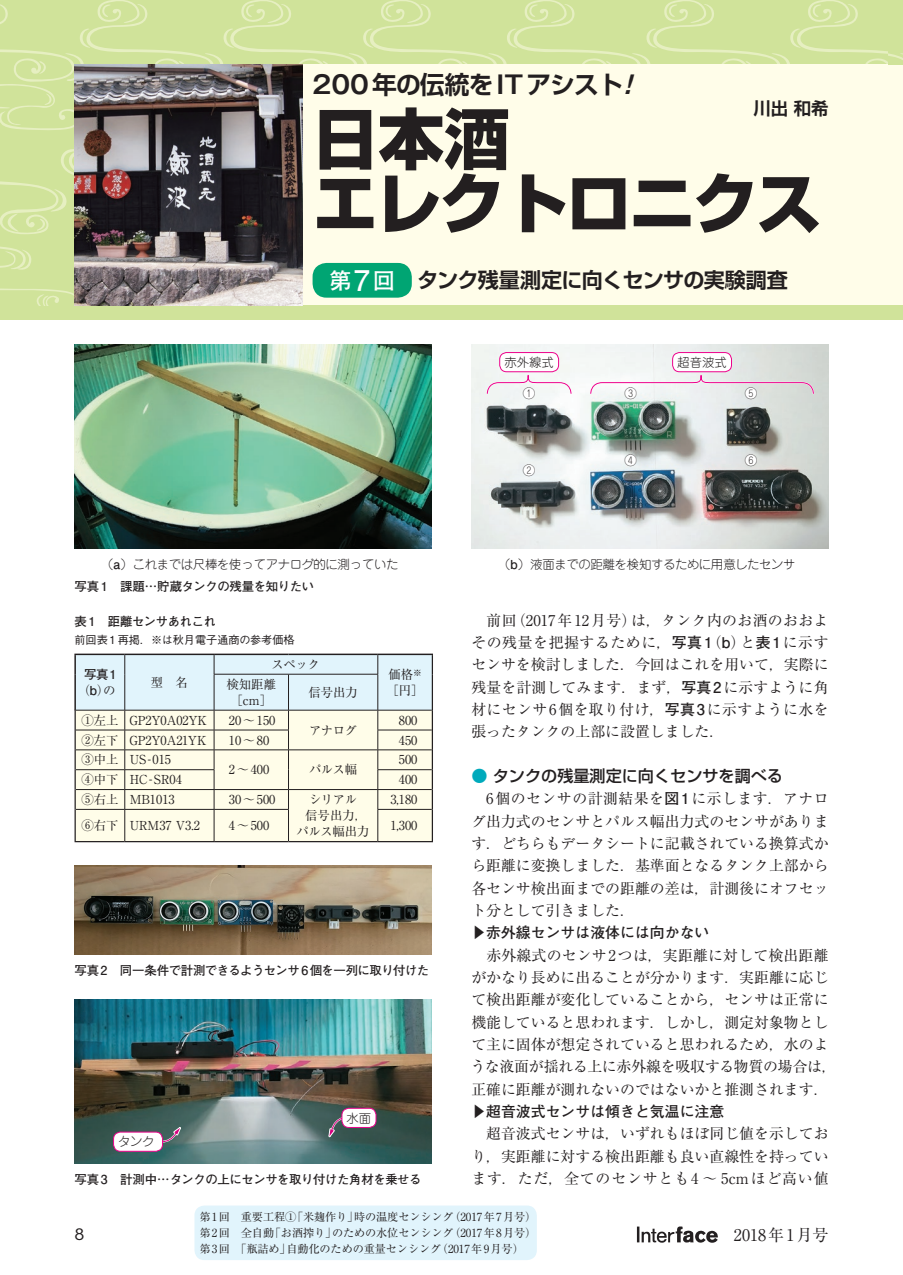
<style>
.page{position:relative;width:903px;height:1275px;background:#fff}
.page>*{position:absolute;margin:0;border:0;box-sizing:border-box;transform-origin:0 0}
.t1{font:800 65.8px/64.6px "Shin Go Pro";letter-spacing:-.035em;color:#231f20}
.t2{font:700 24.85px "Shin Go Pro De";letter-spacing:-.035em;color:#231f20}
.t3{font:700 21px "Shin Go Pro De";letter-spacing:-.035em;color:#231f20}
.t4{font:700 17.32px "Shin Go Pro De";color:#231f20}
.t5{font:500 16.1px "Shin Go Pro";color:#231f20}
.t6{font:16.1px "Ryumin Pro";color:#231f20}
.t7{font:15.58px "ITC Avant Garde Std";color:#231f20;scale:1.11 1}
.t8{font:14.88px/22.4px "Ryumin Pro";color:#231f20;text-align:justify}
.t9{font:700 14.88px "Futo Go B101 Pro";color:#231f20}
.t10{font:12.42px/16.1px "Ryumin Pro";color:#231f20}
.t11{font:700 12.42px "Futo Go B101 Pro";letter-spacing:-.035em;color:#231f20}
.t12{font:300 12.42px "Jun 101 Pro";letter-spacing:-.035em;color:#231f20}
.t13{font:12.42px "Ryumin Pro";letter-spacing:-.02em;color:#231f20}
.t14{font:12.42px/16.1px "Ryumin Pro";letter-spacing:-.035em;color:#231f20;text-align:center}
.t15{font:11.2px/16.1px "Ryumin Pro";letter-spacing:-.01em;color:#231f20;text-align:justify}
.t16{font:500 11.2px "Gothic BBB Pro";color:#231f20}
.s1{font-family:"Gothic MB101 Pro De"}
.s2{font-family:"Gothic MB101 Pro De";font-style:italic}
.s3{font-family:"Futo Go B101 Pro";font-size:22.4px;color:#fff}
.s4{font-family:"Futo Go B101 Pro";font-size:28.53px;color:#fff}
.s5{font-family:"Futo Go B101 Pro";font-weight:700}
.s6{color:#00aabc}
</style>
<div class="page">
<svg style="left:637px;top:1226px;width:81px;height:17px"></svg>
<div style="left:0;top:0;width:903px;height:320px;background:#d0e39a"></div>
<svg style="left:0;top:149px;width:74px;height:156px"></svg>
<div style="left:74px;top:64px;width:829px;height:241px;background:#fffde9"></div>
<div style="left:194px;top:1205px;width:343px;height:55px;background:#e1f4fc;border-radius:10px"></div>
<div style="left:76px;top:809px;width:356px;height:32px;background:#fffde9"></div>
<hr style="left:75px;top:809px;width:1px;height:32px;background:#231f20">
<hr style="left:432px;top:809px;width:1px;height:32px;background:#231f20">
<hr style="left:75px;top:841px;width:50px;height:1px;background:#231f20">
<hr style="left:125px;top:841px;width:89px;height:1px;background:#231f20">
<hr style="left:214px;top:841px;width:74px;height:1px;background:#231f20">
<hr style="left:378px;top:841px;width:55px;height:1px;background:#231f20">
<hr style="left:76px;top:809px;width:49px;height:1px;background:#231f20">
<hr style="left:125px;top:809px;width:89px;height:1px;background:#231f20">
<hr style="left:124px;top:810px;width:1px;height:31px;background:#231f20">
<hr style="left:214px;top:809px;width:75px;height:1px;background:#231f20">
<hr style="left:214px;top:810px;width:1px;height:31px;background:#231f20">
<hr style="left:378px;top:809px;width:54px;height:1px;background:#231f20">
<hr style="left:288px;top:810px;width:1px;height:31px;background:#231f20">
<hr style="left:377px;top:810px;width:1px;height:31px;background:#231f20">
<hr style="left:288px;top:841px;width:90px;height:1px;background:#231f20">
<svg style="left:74px;top:654px;width:359px;height:155px;background:#e8ede4"></svg>
<img style="left:74px;top:345px;width:358px;height:203px">
<img style="left:471px;top:345px;width:357px;height:203px">
<svg style="left:486px;top:374px;width:87px;height:21px"></svg>
<div style="left:500px;top:353px;width:59px;height:19px;background:#fff;border-radius:7px"></div>
<div style="left:499px;top:352px;width:60px;height:20px;border:1px solid #ed028c;border-radius:7px"></div>
<svg style="left:589px;top:374px;width:226px;height:21px"></svg>
<div style="left:673px;top:353px;width:58px;height:19px;background:#fff;border-radius:7px"></div>
<div style="left:672px;top:352px;width:60px;height:20px;border:1px solid #ed028c;border-radius:7px"></div>
<div style="left:625px;top:387px;width:11px;height:12px;background:#fff;border-radius:50%"></div>
<div style="left:745px;top:387px;width:12px;height:12px;background:#fff;border-radius:50%"></div>
<div style="left:523px;top:464px;width:12px;height:12px;background:#fff;border-radius:50%"></div>
<div style="left:625px;top:454px;width:11px;height:12px;background:#fff;border-radius:50%"></div>
<div style="left:745px;top:454px;width:12px;height:12px;background:#fff;border-radius:50%"></div>
<div style="left:523px;top:387px;width:12px;height:12px;background:#fff;border-radius:50%"></div>
<img style="left:74px;top:865px;width:358px;height:89px">
<img style="left:74px;top:1000px;width:358px;height:163px">
<svg style="left:326px;top:1115px;width:26px;height:28px"></svg>
<div style="left:342px;top:1108px;width:34px;height:19px;background:#fff;border-radius:7px"></div>
<div style="left:342px;top:1108px;width:34px;height:20px;border:1px solid #ed028c;border-radius:7px"></div>
<svg style="left:153px;top:1122px;width:32px;height:25px"></svg>
<div style="left:114px;top:1132px;width:49px;height:19px;background:#fff;border-radius:7px"></div>
<div style="left:113px;top:1132px;width:50px;height:20px;border:1px solid #ed028c;border-radius:7px"></div>
<div style="left:313px;top:263px;width:99px;height:35px;background:#00a573;border-radius:14px"></div>
<img style="left:74px;top:131px;width:229px;height:174px">
<svg style="left:0;top:0;width:903px;height:131px"></svg>
<h2 class="t2" style="left:313px;top:64px;width:330px"><span class="s1">200</span>年の伝統を<span class="s1">IT</span>アシスト<span class="s2">!</span></h2>
<p class="t4" style="left:753px;top:94px;width:77px">川出 和希</p>
<h1 class="t1" style="left:313px;top:100px;width:511px">日本酒<br>エレクトロニクス</h1>
<h3 class="t3" style="left:329px;top:263px;width:460px"><span class="s3">第</span> <span class="s4">7</span> <span class="s3">回</span> タンク残量測定に向くセンサの実験調査</h3>
<p class="t12" style="left:504px;top:352px;width:51px">赤外線式</p>
<p class="t12" style="left:677px;top:352px;width:51px">超音波式</p>
<p class="t12" style="left:625px;top:383px;width:14px">③</p>
<p class="t12" style="left:745px;top:383px;width:14px">⑤</p>
<p class="t12" style="left:523px;top:383px;width:14px">①</p>
<p class="t12" style="left:523px;top:460px;width:14px">②</p>
<p class="t12" style="left:625px;top:450px;width:14px">④</p>
<p class="t12" style="left:745px;top:450px;width:14px">⑥</p>
<p class="t12" style="left:101px;top:554px;width:299px">（<span class="s5">a</span>）これまでは尺棒を使ってアナログ的に測っていた</p>
<p class="t12" style="left:498px;top:554px;width:299px">（<span class="s5">b</span>）液面までの距離を検知するために用意したセンサ</p>
<p class="t11" style="left:74px;top:577px;width:241px">写真 1　課題…貯蔵タンクの残量を知りたい</p>
<p class="t8" style="left:471px;top:608px;width:359px">　前回（2017年12月号）は，タンク内のお酒のおおよその残量を把握するために，<span class="s5">写真1</span>（<span class="s5">b</span>）と<span class="s5">表1</span>に示すセンサを検討しました．今回はこれを用いて，実際に残量を計測してみます．まず，<span class="s5">写真 2</span>に示すように角材にセンサ6個を取り付け，<span class="s5">写真3</span>に示すように水を張ったタンクの上部に設置しました．</p>
<p class="t5" style="left:471px;top:763px;width:313px"><span class="s6">●</span> タンクの残量測定に向くセンサを調べる</p>
<p class="t8" style="left:471px;top:787px;width:359px">　6個のセンサの計測結果を<span class="s5">図1</span>に示します．アナログ出力式のセンサとパルス幅出力式のセンサがあります．どちらもデータシートに記載されている換算式から距離に変換しました．基準面となるタンク上部から各センサ検出面までの距離の差は，計測後にオフセット分として引きました．</p>
<p class="t9" style="left:471px;top:921px;width:240px">▶赤外線センサは液体には向かない</p>
<p class="t8" style="left:471px;top:943px;width:367px;text-align:left">　赤外線式のセンサ2つは，実距離に対して検出距離がかなり長めに出ることが分かります．実距離に応じて検出距離が変化していることから，センサは正常に機能していると思われます．しかし，測定対象物として主に固体が想定されていると思われるため，水のような液面が揺れる上に赤外線を吸収する物質の場合は，正確に距離が測れないのではないかと推測されます．</p>
<p class="t9" style="left:471px;top:1099px;width:254px">▶超音波式センサは傾きと気温に注意</p>
<p class="t8" style="left:471px;top:1121px;width:359px">　超音波式センサは，いずれもほぼ同じ値を示しており，実距離に対する検出距離も良い直線性を持っています．ただ，全てのセンサとも4 〜 5cmほど高い値</p>
<p class="t15" style="left:199px;top:1208px;width:338px">第1回　重要工程①「米麹作り」時の温度センシング（2017年7月号）第2回　全自動「お酒搾り」のための水位センシング（2017年8月号）第3回　「瓶詰め」自動化のための重量センシング（2017年9月号）</p>
<p class="t11" style="left:74px;top:611px;width:143px">表 1　距離センサあれこれ</p>
<p class="t16" style="left:74px;top:630px;width:222px">前回表1再掲．※は秋月電子通商の参考価格</p>
<p class="t10" style="left:272px;top:655px;width:50px">スペック</p>
<p class="t10" style="left:386px;top:665px;width:39px">価格<sup>※</sup>［円］</p>
<p class="t11" style="left:84px;top:664px;width:34px">写真1</p>
<p class="t10" style="left:78px;top:681px;width:39px">（<span class="s5">b</span>）の</p>
<p class="t10" style="left:151px;top:673px;width:39px">型　名</p>
<p class="t10" style="left:226px;top:675px;width:51px;text-align:center">検知距離［cm］</p>
<p class="t10" style="left:308px;top:683px;width:51px">信号出力</p>
<p class="t13" style="left:81px;top:710px;width:127px">①左上 GP2Y0A02YK</p>
<p class="t10" style="left:229px;top:711px;width:48px">20〜150</p>
<p class="t10" style="left:399px;top:711px;width:20px">800</p>
<p class="t10" style="left:309px;top:721px;width:50px">アナログ</p>
<p class="t13" style="left:81px;top:730px;width:127px">②左下 GP2Y0A21YK</p>
<p class="t10" style="left:229px;top:731px;width:42px">10〜80</p>
<p class="t10" style="left:399px;top:731px;width:20px">450</p>
<p class="t10" style="left:81px;top:751px;width:91px">③中上 US- 015</p>
<p class="t10" style="left:229px;top:761px;width:42px">2〜400</p>
<p class="t10" style="left:309px;top:761px;width:50px">パルス幅</p>
<p class="t10" style="left:399px;top:751px;width:20px">500</p>
<p class="t10" style="left:81px;top:771px;width:102px">④中下 HC-SR04</p>
<p class="t10" style="left:399px;top:771px;width:20px">400</p>
<p class="t10" style="left:81px;top:791px;width:95px">⑤右上 MB1013</p>
<p class="t10" style="left:229px;top:791px;width:48px">30〜500</p>
<p class="t14" style="left:297px;top:791px;width:75px">シリアル<br>信号出力，パルス幅出力</p>
<p class="t10" style="left:390px;top:791px;width:29px">3,180</p>
<p class="t10" style="left:81px;top:817px;width:120px">⑥右下 URM37 V3.2</p>
<p class="t10" style="left:229px;top:817px;width:42px">4〜500</p>
<p class="t10" style="left:390px;top:817px;width:29px">1,300</p>
<p class="t11" style="left:74px;top:961px;width:356px">写真 2　同一条件で計測できるようセンサ 6個を一列に取り付けた</p>
<p class="t12" style="left:347px;top:1108px;width:26px">水面</p>
<p class="t12" style="left:118px;top:1132px;width:38px">タンク</p>
<p class="t11" style="left:74px;top:1169px;width:349px">写真 3　計測中…タンクの上にセンサを取り付けた角材を乗せる</p>
<p class="t7" style="left:74px;top:1225px;width:11px">8</p>
<p class="t6" style="left:718px;top:1222px;width:112px">　2018年1月号</p>
</div>
